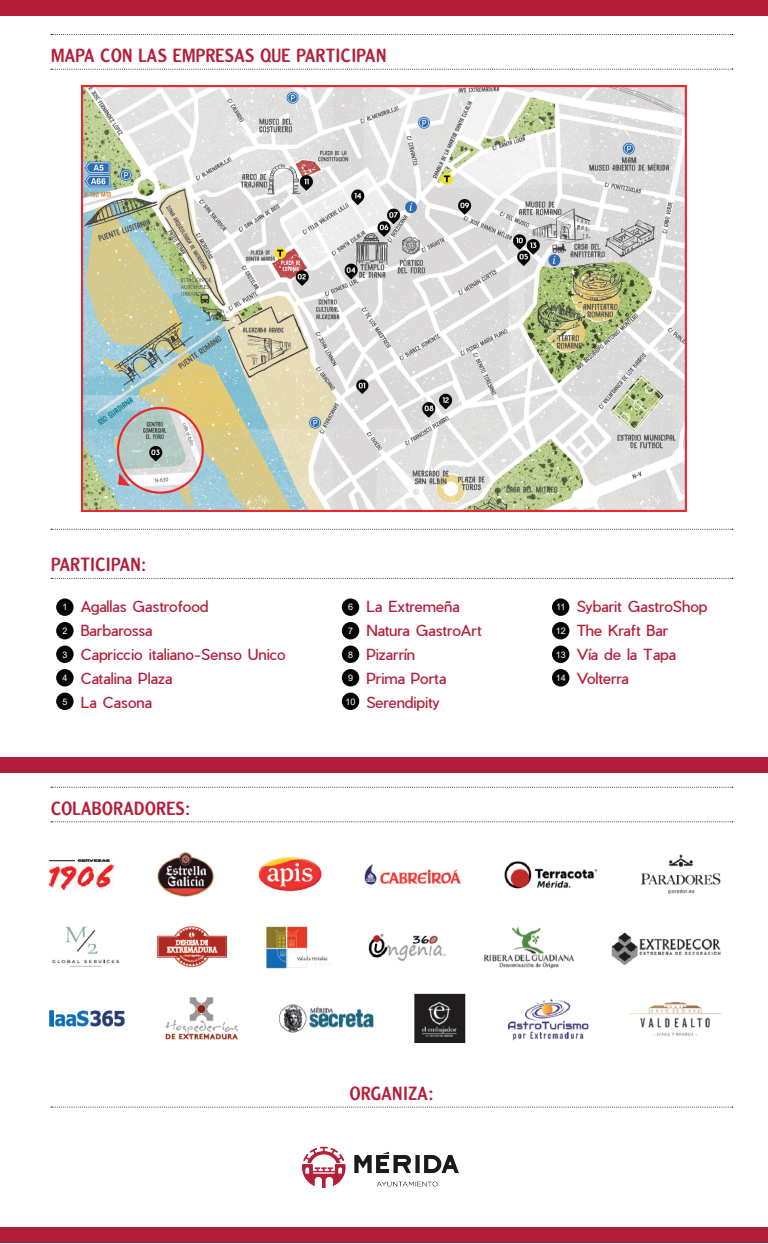
<style>
.page{position:relative;width:768px;height:1244px;background:#fff}
.page>*{position:absolute;margin:0;border:0;box-sizing:border-box;transform-origin:0 0}
.t1{font:20px "Anna";color:#b51e3a}
.t2{font:15px/24px "Pier Sans";color:#b51e3a}
.t3{font:9px "Arial";color:#fff}
</style>
<div class="page">
<div style="left:0;top:0;width:768px;height:16px;background:#b51e3a"></div>
<svg style="left:51px;top:69px;width:682px;height:1px"></svg>
<svg style="left:51px;top:34px;width:682px;height:1px"></svg>
<div style="left:0;top:757px;width:768px;height:16px;background:#b51e3a"></div>
<svg style="left:51px;top:578px;width:682px;height:1px"></svg>
<svg style="left:51px;top:529px;width:682px;height:1px"></svg>
<svg style="left:51px;top:821px;width:682px;height:1px"></svg>
<svg style="left:51px;top:787px;width:682px;height:1px"></svg>
<svg style="left:51px;top:1107px;width:682px;height:1px"></svg>
<img style="left:302px;top:1146px;width:157px;height:42px">
<div style="left:0;top:1227px;width:768px;height:16px;background:#b51e3a"></div>
<img style="left:82px;top:86px;width:604px;height:425px">
<img style="left:49px;top:852px;width:672px;height:191px">
<div style="left:56px;top:622px;width:18px;height:17px;background:#040503;border-radius:50%"></div>
<div style="left:56px;top:598px;width:18px;height:18px;background:#040503;border-radius:50%"></div>
<div style="left:56px;top:646px;width:18px;height:17px;background:#040503;border-radius:50%"></div>
<div style="left:56px;top:669px;width:18px;height:17px;background:#040503;border-radius:50%"></div>
<div style="left:56px;top:693px;width:18px;height:17px;background:#040503;border-radius:50%"></div>
<div style="left:342px;top:622px;width:17px;height:17px;background:#040503;border-radius:50%"></div>
<div style="left:342px;top:598px;width:17px;height:18px;background:#040503;border-radius:50%"></div>
<div style="left:342px;top:646px;width:17px;height:17px;background:#040503;border-radius:50%"></div>
<div style="left:342px;top:669px;width:17px;height:17px;background:#040503;border-radius:50%"></div>
<div style="left:342px;top:693px;width:17px;height:17px;background:#040503;border-radius:50%"></div>
<div style="left:552px;top:622px;width:17px;height:17px;background:#040503;border-radius:50%"></div>
<div style="left:552px;top:598px;width:17px;height:18px;background:#040503;border-radius:50%"></div>
<div style="left:552px;top:646px;width:17px;height:17px;background:#040503;border-radius:50%"></div>
<div style="left:552px;top:669px;width:17px;height:17px;background:#040503;border-radius:50%"></div>
<h1 class="t1" style="left:51px;top:43px;width:337px">MAPA CON LAS EMPRESAS QUE PARTICIPAN</h1>
<h1 class="t1" style="left:51px;top:552px;width:97px">PARTICIPAN:</h1>
<p class="t2" style="left:81px;top:594px;width:207px">Agallas Gastrofood<br>Barbarossa<br>Capriccio italiano-Senso Unico<br>Catalina Plaza<br>La Casona</p>
<p class="t2" style="left:577px;top:594px;width:132px">Sybarit GastroShop<br>The Kraft Bar<br>Vía de la Tapa<br>Volterra</p>
<p class="t2" style="left:366px;top:594px;width:117px">La Extremeña<br>Natura GastroArt<br>Pizarrín<br>Prima Porta<br>Serendipity</p>
<p class="t3" style="left:62px;top:601px;width:7px">1</p>
<p class="t3" style="left:348px;top:601px;width:7px">6</p>
<p class="t3" style="left:556px;top:601px;width:11px">11</p>
<p class="t3" style="left:62px;top:625px;width:7px">2</p>
<p class="t3" style="left:556px;top:625px;width:12px">12</p>
<p class="t3" style="left:348px;top:625px;width:7px">7</p>
<p class="t3" style="left:62px;top:648px;width:7px">3</p>
<p class="t3" style="left:62px;top:672px;width:7px">4</p>
<p class="t3" style="left:62px;top:695px;width:7px">5</p>
<p class="t3" style="left:348px;top:648px;width:7px">8</p>
<p class="t3" style="left:348px;top:672px;width:7px">9</p>
<p class="t3" style="left:346px;top:695px;width:12px">10</p>
<p class="t3" style="left:556px;top:648px;width:12px">13</p>
<p class="t3" style="left:556px;top:672px;width:12px">14</p>
<h1 class="t1" style="left:51px;top:795px;width:141px">COLABORADORES:</h1>
<h1 class="t1" style="left:349px;top:1080px;width:86px">ORGANIZA:</h1>
</div>
